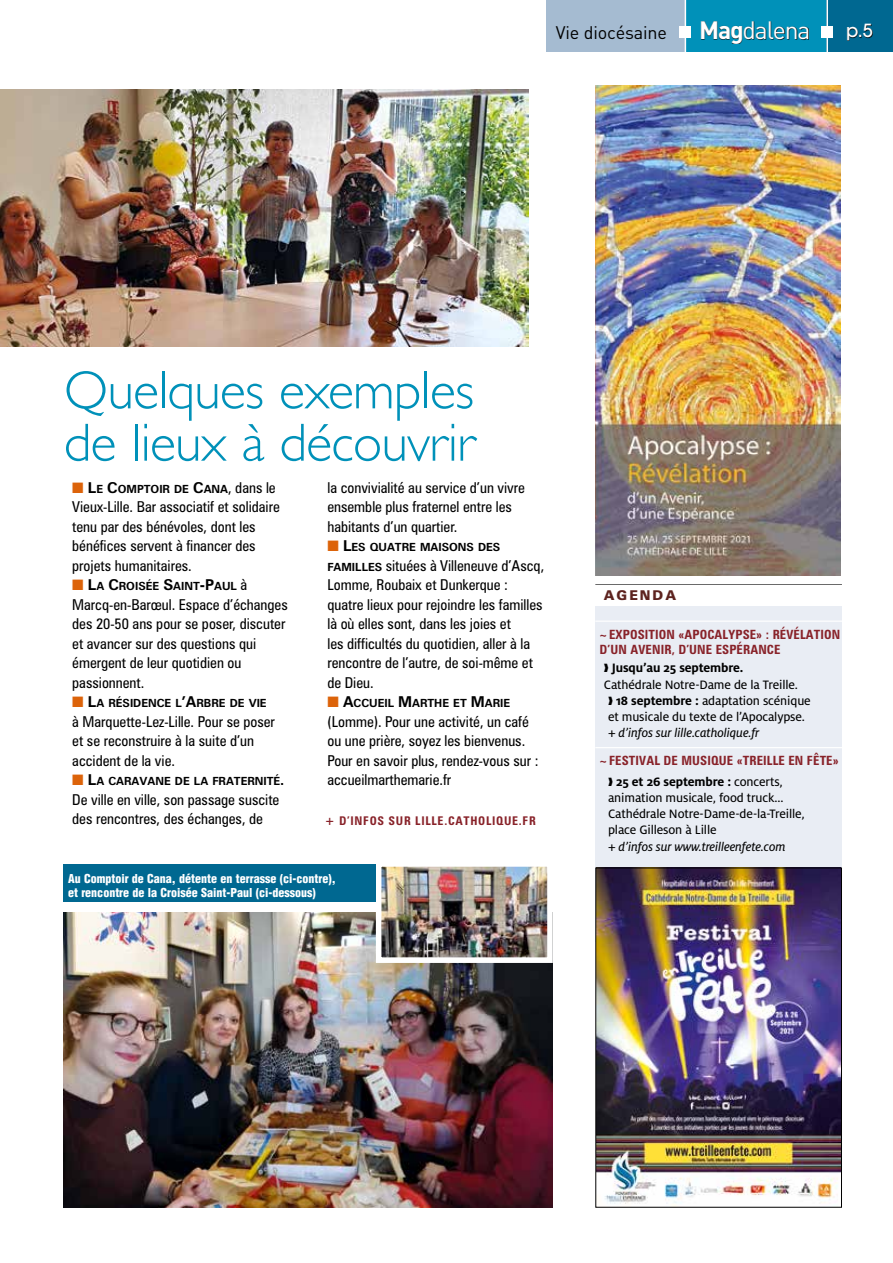
<style>
.page{position:relative;width:893px;height:1263px;background:#fff}
.page>*{position:absolute;margin:0;border:0;box-sizing:border-box;transform-origin:0 0}
.t1{font:300 54px/52.3px "Gill Sans";letter-spacing:-.015em;color:#0091b9}
.t2{font:24.75px "DIN";letter-spacing:-.05em;color:#fff}
.t3{font:18px "DIN";letter-spacing:-.01em;color:#000}
.t4{font:500 18px "Avant Garde";color:#fff}
.t5{font:condensed 15px/19.5px "Zurich BT";color:#000}
.t6{font:13.5px/16.2px "Milo OT Text";letter-spacing:-.01em;color:#000}
.t7{font:13.5px "Milo OT Text Ita";letter-spacing:-.01em;color:#000}
.t8{font:700 13.5px "Milo OT";letter-spacing:-.01em;color:#000}
.t9{font:900 13.5px "Zurich BT";letter-spacing:.15em;color:#5d231f}
.t10{font:700 condensed 12.75px/15.3px "Zurich BT";letter-spacing:.01em;color:#882229}
.t11{font:900 condensed 12px/14.4px "Helvetica";color:#fff}
.t12{font:700 condensed 12px "Zurich BT";letter-spacing:.06em;color:#882229}
.t13{font:700 11.25px "Zurich BT";color:#000}
.s1{font-weight:700}
.s2{color:#dc630a}
.s3{font-size:15px}
.s4{font-weight:400;font-stretch:condensed;font-size:15px}
.s5{font-weight:700;font-stretch:normal;font-size:11.25px}
.s6{font-family:"Trade Gothic Bold Cond Twenty";font-weight:400;font-stretch:normal}
.s7{font-family:"Milo OT";font-weight:700}
.s8{font-family:"Milo OT Text";font-weight:400}
</style>
<div class="page">
<div style="left:546px;top:0;width:142px;height:51px;background:#a5bbd1"></div>
<div style="left:686px;top:0;width:141px;height:51px;background:#0091b9"></div>
<div style="left:827px;top:0;width:66px;height:51px;background:#006891"></div>
<svg style="left:847px;top:24px;width:26px;height:17px"></svg>
<div style="left:822px;top:26px;width:11px;height:12px;background:#fff"></div>
<hr style="left:826px;top:0;width:2px;height:53px;background:#fff">
<svg style="left:702px;top:21px;width:107px;height:23px"></svg>
<div style="left:680px;top:26px;width:11px;height:12px;background:#fff"></div>
<hr style="left:685px;top:0;width:1px;height:58px;background:#fff">
<div style="left:595px;top:606px;width:247px;height:336px;background:#e9edf4"></div>
<hr style="left:595px;top:584px;width:247px;height:1px;background:#000">
<hr style="left:595px;top:620px;width:247px;height:2px;background:#fff">
<hr style="left:595px;top:747px;width:247px;height:1px;background:#fff">
<img style="left:595px;top:86px;width:246px;height:489px">
<img style="left:0;top:89px;width:529px;height:258px">
<img style="left:64px;top:912px;width:489px;height:296px">
<img style="left:383px;top:868px;width:163px;height:88px">
<div style="left:376px;top:861px;width:177px;height:102px;border:6px solid #fff"></div>
<img style="left:597px;top:869px;width:243px;height:337px">
<div style="left:595px;top:867px;width:247px;height:341px;border:1px solid #000"></div>
<div style="left:64px;top:864px;width:312px;height:37px;background:#006891"></div>
<p class="t3" style="left:556px;top:21px;width:113px">Vie diocésaine</p>
<h2 class="t2" style="left:699px;top:14px;width:113px"><span class="s1">Mag</span>dalena</h2>
<p class="t4" style="left:846px;top:19px;width:28px">p.5</p>
<h1 class="t1" style="left:64px;top:365px;width:413px">Quelques exemples de lieux à découvrir</h1>
<p class="t13" style="left:72px;top:482px;width:205px"><span class="s2">■</span> <span class="s3">L</span>E <span class="s3">C</span>OMPTOIR DE <span class="s3">C</span>ANA<span class="s4">, dans le</span></p>
<p class="t5" style="left:72px;top:497px;width:209px">Vieux-Lille. Bar associatif et solidaire tenu par des bénévoles, dont les bénéfices servent à financer des projets humanitaires.</p>
<p class="t13" style="left:72px;top:580px;width:176px"><span class="s2">■</span> <span class="s3">L</span>A <span class="s3">C</span>ROISÉE <span class="s3">S</span>AINT<span class="s3">-P</span>AUL <span class="s4">à</span></p>
<p class="t5" style="left:72px;top:595px;width:217px">Marcq-en-Barœul. Espace d’échanges des 20-50 ans pour se poser, discuter et avancer sur des questions qui émergent de leur quotidien ou passionnent.</p>
<p class="t13" style="left:72px;top:697px;width:196px"><span class="s2">■</span> <span class="s3">L</span>A RÉSIDENCE L<span class="s3">’A</span>RBRE DE VIE</p>
<p class="t5" style="left:72px;top:712px;width:204px">à Marquette-Lez-Lille. Pour se poser et se reconstruire à la suite d’un accident de la vie.</p>
<p class="t13" style="left:72px;top:775px;width:214px"><span class="s2">■</span> <span class="s3">L</span>A CARAVANE DE LA FRATERNITÉ<span class="s3">.</span></p>
<p class="t5" style="left:72px;top:790px;width:209px">De ville en ville, son passage suscite des rencontres, des échanges, de</p>
<p class="t5" style="left:327px;top:478px;width:199px">la convivialité au service d’un vivre ensemble plus fraternel entre les habitants d’un quartier.</p>
<p class="t13" style="left:327px;top:541px;width:174px"><span class="s2">■</span> <span class="s3">L</span>ES QUATRE MAISONS DES</p>
<p class="t5" style="left:327px;top:556px;width:218px"><span class="s5">FAMILLES</span> situées à Villeneuve d’Ascq,<br>Lomme, Roubaix et Dunkerque : quatre lieux pour rejoindre les familles là où elles sont, dans les joies et<br>les difficultés du quotidien, aller à la rencontre de l’autre, de soi-même et de Dieu.</p>
<p class="t13" style="left:327px;top:697px;width:184px"><span class="s2">■</span> <span class="s3">A</span>CCUEIL <span class="s3">M</span>ARTHE ET <span class="s3">M</span>ARIE</p>
<p class="t5" style="left:327px;top:712px;width:213px">(Lomme). Pour une activité, un café ou une prière, soyez les bienvenus.<br>Pour en savoir plus, rendez-vous sur : accueilmarthemarie.fr</p>
<p class="t12" style="left:325px;top:813px;width:213px">+ D’INFOS SUR LILLE.CATHOLIQUE.FR</p>
<p class="t11" style="left:68px;top:871px;width:269px">Au Comptoir de Cana, détente en terrasse (ci-contre), et rencontre de la Croisée Saint-Paul (ci-dessous)</p>
<p class="t9" style="left:604px;top:587px;width:74px">AGENDA</p>
<p class="t10" style="left:600px;top:626px;width:242px"><span class="s6">~</span>EXPOSITION «APOCALYPSE» : RÉVÉLATION<br>D’UN AVENIR, D’UNE ESPÉRANCE</p>
<p class="t8" style="left:612px;top:660px;width:133px">Jusqu’au 25 septembre.</p>
<p class="t6" style="left:604px;top:676px;width:196px">Cathédrale Notre-Dame de la Treille.</p>
<p class="t6" style="left:616px;top:692px;width:196px"><span class="s7">18 septembre :</span> adaptation scénique</p>
<p class="t6" style="left:608px;top:709px;width:198px">et musicale du texte de l’Apocalypse.</p>
<p class="t7" style="left:608px;top:725px;width:153px">+ d’infos sur lille.catholique.fr</p>
<p class="t10" style="left:600px;top:753px;width:241px"><span class="s6">~</span>FESTIVAL DE MUSIQUE «TREILLE EN FÊTE»</p>
<p class="t8" style="left:616px;top:774px;width:168px">25 et 26 septembre : <span class="s8">concerts,</span></p>
<p class="t6" style="left:608px;top:790px;width:198px">animation musicale, food truck...<br>Cathédrale Notre-Dame-de-la-Treille, place Gilleson à Lille</p>
<p class="t7" style="left:608px;top:839px;width:179px">+ d’infos sur www.treilleenfete.com</p>
</div>
